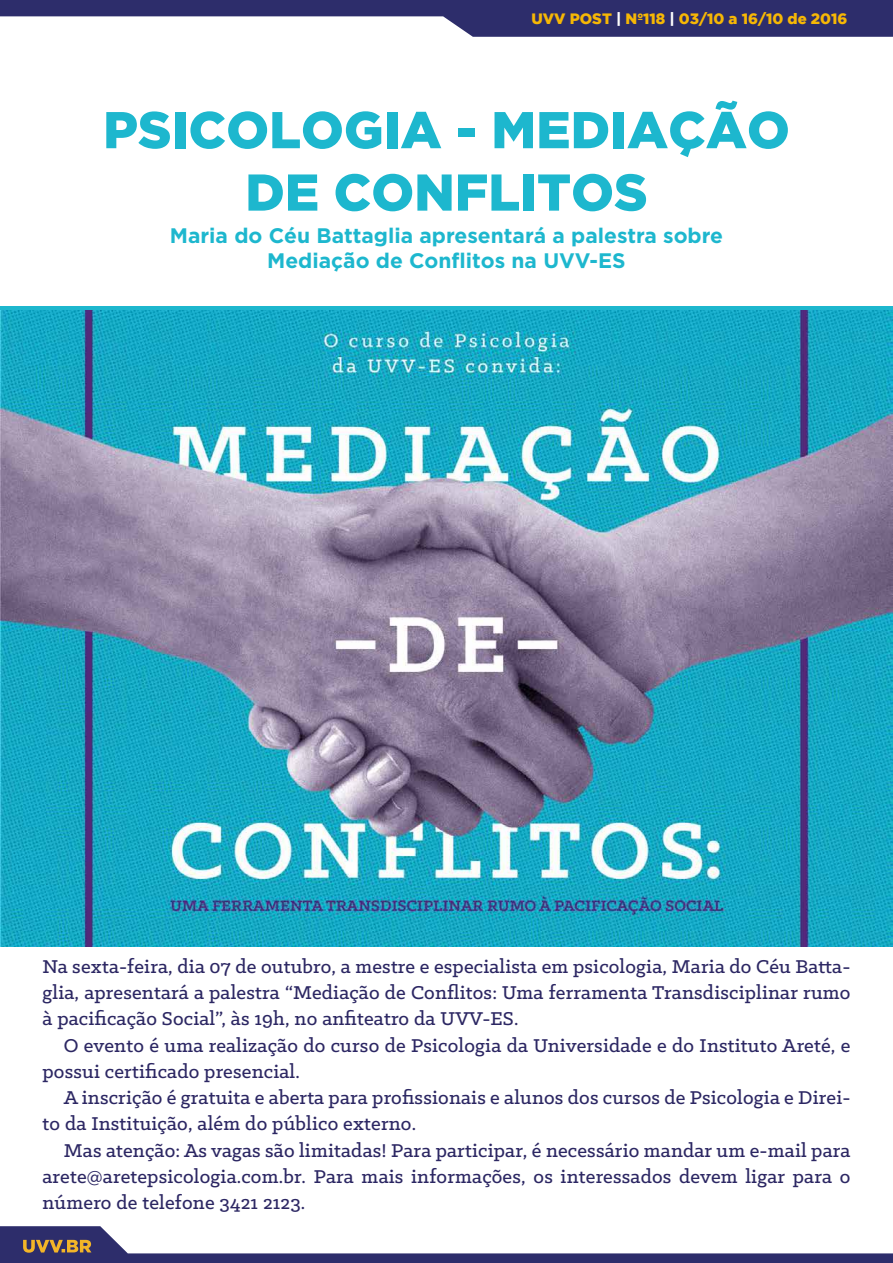
<style>
.page{position:relative;width:893px;height:1263px;background:#fff}
.page>*{position:absolute;margin:0;border:0;box-sizing:border-box;transform-origin:0 0}
.t1{font:900 51.6px/62.4px "Gotham";color:#1db7ce;text-align:center}
.t2{font:500 21px/26.2px "Klinic Slab";letter-spacing:.01em;color:#2c2763;text-align:justify}
.t3{font:700 21px/25.2px "Gotham";color:#1db7ce;text-align:center}
.t4{font:900 15px "Gotham";color:#f6b705}
.s1{color:#fff}
</style>
<div class="page">
<svg style="left:0;top:0;width:893px;height:37px"></svg>
<svg style="left:0;top:1226px;width:893px;height:37px"></svg>
<hr style="left:0;top:306px;width:893px;height:4px;background:#1db7ce">
<img style="left:0;top:310px;width:893px;height:637px">
<p class="t4" style="left:531px;top:10px;width:318px">UVV POST <span class="s1">|</span> Nº118 <span class="s1">|</span> 03/10 a 16/10 de 2016</p>
<h1 class="t1" style="left:103px;top:97px;width:688px">PSICOLOGIA - MEDIAÇÃO<br>DE CONFLITOS</h1>
<p class="t3" style="left:170px;top:222px;width:555px">Maria do Céu Battaglia apresentará a palestra sobre<br>Mediação de Conflitos na UVV-ES</p>
<p class="t2" style="left:43px;top:953px;width:809px">Na sexta-feira, dia 07 de outubro, a mestre e especialista em psicologia, Maria do Céu Batta&shy;glia, apresentará a palestra “Mediação de Conflitos: Uma ferramenta Transdisciplinar rumo à pacificação Social”, às 19h, no anfiteatro da UVV-ES.</p>
<p class="t2" style="left:43px;top:1031px;width:809px;text-indent:21px">O evento é uma realização do curso de Psicologia da Universidade e do Instituto Areté, e possui certificado presencial.</p>
<p class="t2" style="left:43px;top:1084px;width:809px;text-indent:21px">A inscrição é gratuita e aberta para profissionais e alunos dos cursos de Psicologia e Direi&shy;to da Instituição, além do público externo.</p>
<p class="t2" style="left:43px;top:1136px;width:809px;text-indent:21px">Mas atenção: As vagas são limitadas! Para participar, é necessário mandar um e-mail para arete@aretepsicologia.com.br. Para mais informações, os interessados devem ligar para o número de telefone 3421 2123.</p>
</div>
